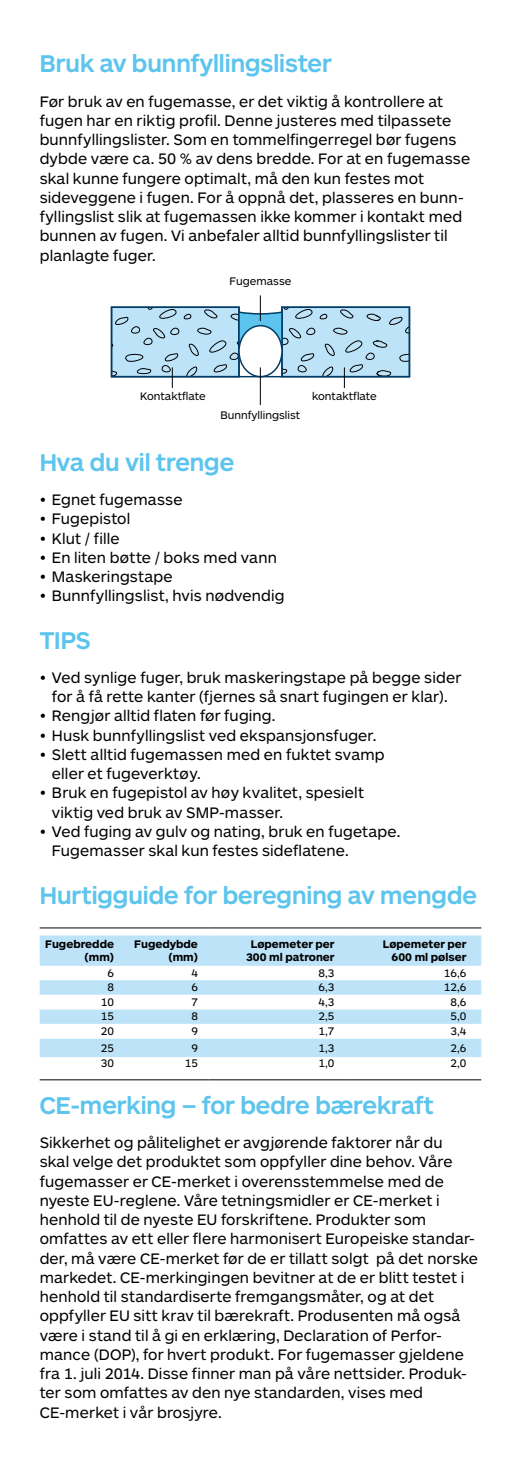
<style>
.page{position:relative;width:521px;height:1474px;background:#fff}
.page>*{position:absolute;margin:0;border:0;box-sizing:border-box;transform-origin:0 0}
.t1{font:24.5px "ARS Maquette Casco";color:#5dc5ed}
.t2{font:15.75px/19.2px "ARS Maquette";letter-spacing:.01em;color:#000}
.t3{font:11.38px "ARS Maquette";color:#000}
.t4{font:700 11.38px/12.2px "ARS Maquette";color:#000;text-align:right}
</style>
<div class="page">
<hr style="left:260px;top:367px;width:1px;height:38px;background:#000">
<svg style="left:112px;top:295px;width:297px;height:93px"></svg>
<svg style="left:40px;top:935px;width:441px;height:59px;fill:#bde3f8"></svg>
<svg style="left:40px;top:994px;width:441px;height:63px"></svg>
<hr style="left:40px;top:1079px;width:84px;height:1px;background:#000">
<hr style="left:124px;top:1079px;width:84px;height:1px;background:#000">
<hr style="left:208px;top:1079px;width:137px;height:1px;background:#000">
<hr style="left:345px;top:1079px;width:136px;height:1px;background:#000">
<hr style="left:40px;top:927px;width:84px;height:1px;background:#000">
<hr style="left:124px;top:927px;width:84px;height:1px;background:#000">
<hr style="left:208px;top:927px;width:137px;height:1px;background:#000">
<hr style="left:345px;top:927px;width:136px;height:1px;background:#000">
<h1 class="t1" style="left:40px;top:52px;width:293px">Bruk av bunnfyllingslister</h1>
<p class="t2" style="left:40px;top:92px;width:432px">Før bruk av en fugemasse, er det viktig å kontrollere at fugen har en riktig profil. Denne justeres med tilpassete bunnfyllingslister. Som en tommelfingerregel bør fugens dybde være ca. 50 % av dens bredde. For at en fugemasse skal kunne fungere optimalt, må den kun festes mot sideveggene i fugen. For å oppnå det, plasseres en bunn&shy;fyllingslist slik at fugemassen ikke kommer i kontakt med bunnen av fugen. Vi anbefaler alltid bunnfyllingslister til planlagte fuger.</p>
<p class="t3" style="left:229px;top:275px;width:63px">Fugemasse</p>
<p class="t3" style="left:140px;top:391px;width:67px">Kontaktflate</p>
<p class="t3" style="left:312px;top:391px;width:66px">kontaktflate</p>
<p class="t3" style="left:220px;top:409px;width:81px">Bunnfyllingslist</p>
<h1 class="t1" style="left:40px;top:450px;width:196px">Hva du vil trenge</h1>
<p class="t2" style="left:40px;top:490px;width:144px">• Egnet fugemasse</p>
<p class="t2" style="left:40px;top:509px;width:92px">• Fugepistol</p>
<p class="t2" style="left:40px;top:529px;width:81px">• Klut / fille</p>
<p class="t2" style="left:40px;top:548px;width:239px">• En liten bøtte / boks med vann</p>
<p class="t2" style="left:40px;top:567px;width:135px">• Maskeringstape</p>
<p class="t2" style="left:40px;top:586px;width:246px">• Bunnfyllingslist, hvis nødvendig</p>
<h1 class="t1" style="left:40px;top:627px;width:53px">TIPS</h1>
<p class="t2" style="left:40px;top:668px;width:423px;text-align:center">• Ved synlige fuger, bruk maskeringstape på begge sider for å få rette kanter (fjernes så snart fugingen er klar).</p>
<p class="t2" style="left:40px;top:706px;width:237px">• Rengjør alltid flaten før fuging.</p>
<p class="t2" style="left:40px;top:725px;width:338px">• Husk bunnfyllingslist ved ekspansjonsfuger.</p>
<p class="t2" style="left:52px;top:745px;width:334px;text-indent:-12px">• Slett alltid fugemassen med en fuktet svamp eller et fugeverktøy.</p>
<p class="t2" style="left:52px;top:783px;width:314px;text-indent:-12px">• Bruk en fugepistol av høy kvalitet, spesielt viktig ved bruk av SMP-masser.</p>
<p class="t2" style="left:52px;top:822px;width:350px;text-indent:-12px">• Ved fuging av gulv og nating, bruk en fugetape.<br>Fugemasser skal kun festes sideflatene.</p>
<h1 class="t1" style="left:40px;top:883px;width:439px">Hurtigguide for beregning av mengde</h1>
<p class="t4" style="left:45px;top:938px;width:70px">Fugebredde (mm)</p>
<p class="t4" style="left:134px;top:938px;width:65px">Fugedybde (mm)</p>
<p class="t4" style="left:246px;top:938px;width:90px;text-align:center">Løpemeter per<br>300 ml patroner</p>
<p class="t4" style="left:383px;top:938px;width:85px">Løpemeter per<br>600 ml pølser</p>
<p class="t3" style="left:107px;top:967px;width:8px">6</p>
<p class="t3" style="left:191px;top:967px;width:8px">4</p>
<p class="t3" style="left:319px;top:967px;width:17px">8,3</p>
<p class="t3" style="left:444px;top:967px;width:24px">16,6</p>
<p class="t3" style="left:107px;top:981px;width:8px">8</p>
<p class="t3" style="left:191px;top:981px;width:8px">6</p>
<p class="t3" style="left:319px;top:981px;width:17px">6,3</p>
<p class="t3" style="left:444px;top:981px;width:24px">12,6</p>
<p class="t3" style="left:101px;top:996px;width:15px">10</p>
<p class="t3" style="left:191px;top:996px;width:8px">7</p>
<p class="t3" style="left:319px;top:996px;width:17px">4,3</p>
<p class="t3" style="left:450px;top:996px;width:17px">8,6</p>
<p class="t3" style="left:101px;top:1010px;width:15px">15</p>
<p class="t3" style="left:191px;top:1010px;width:8px">8</p>
<p class="t3" style="left:319px;top:1010px;width:17px">2,5</p>
<p class="t3" style="left:450px;top:1010px;width:17px">5,0</p>
<p class="t3" style="left:101px;top:1025px;width:15px">20</p>
<p class="t3" style="left:191px;top:1025px;width:8px">9</p>
<p class="t3" style="left:319px;top:1025px;width:17px">1,7</p>
<p class="t3" style="left:450px;top:1025px;width:17px">3,4</p>
<p class="t3" style="left:101px;top:1041px;width:15px">25</p>
<p class="t3" style="left:191px;top:1041px;width:8px">9</p>
<p class="t3" style="left:319px;top:1041px;width:17px">1,3</p>
<p class="t3" style="left:450px;top:1041px;width:17px">2,6</p>
<p class="t3" style="left:101px;top:1057px;width:15px">30</p>
<p class="t3" style="left:185px;top:1057px;width:15px">15</p>
<p class="t3" style="left:319px;top:1057px;width:17px">1,0</p>
<p class="t3" style="left:450px;top:1057px;width:17px">2,0</p>
<h1 class="t1" style="left:40px;top:1093px;width:395px">CE-merking – for bedre bærekraft</h1>
<p class="t2" style="left:40px;top:1133px;width:440px">Sikkerhet og pålitelighet er avgjørende faktorer når du<br>skal velge det produktet som oppfyller dine behov. Våre fugemasser er CE-merket i overensstemmelse med de nyeste EU-reglene. Våre tetningsmidler er CE-merket i henhold til de nyeste EU forskriftene. Produkter som omfattes av ett eller flere harmonisert Europeiske standar&shy;der, må være CE-merket før de er tillatt solgt på det norske markedet. CE-merkingingen bevitner at de er blitt testet i henhold til standardiserte fremgangsmåter, og at det oppfyller EU sitt krav til bærekraft. Produsenten må også være i stand til å gi en erklæring, Declaration of Perfor&shy;mance (DOP), for hvert produkt. For fugemasser gjeldene fra 1. juli 2014. Disse finner man på våre nettsider. Produk&shy;ter som omfattes av den nye standarden, vises med CE-merket i vår brosjyre.</p>
</div>
